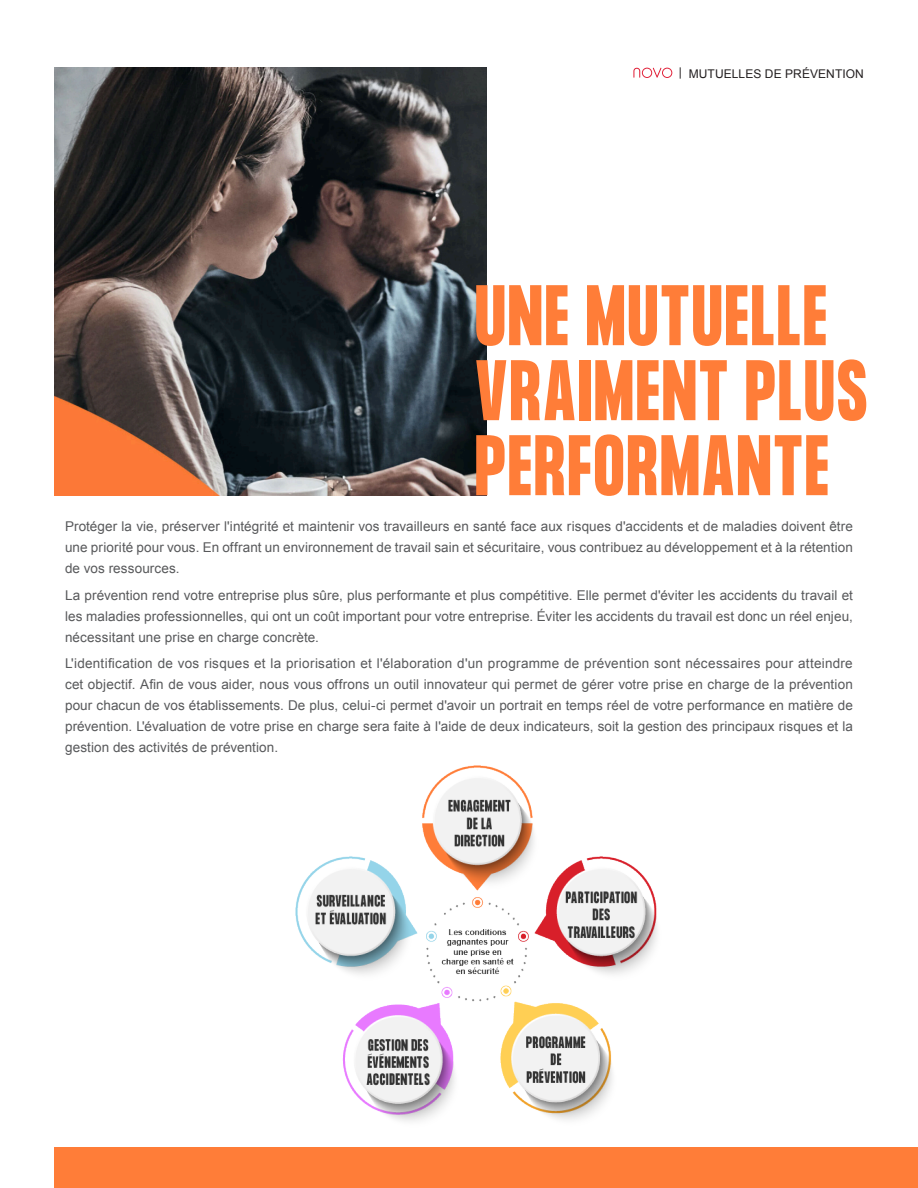
<style>
.page{position:relative;width:918px;height:1188px;background:#fff}
.page>*{position:absolute;margin:0;border:0;box-sizing:border-box;transform-origin:0 0}
.Titre_section__T1{font:700 75px/75px "Formula Condensed";letter-spacing:.045em;color:#ff7d38}
.Texte_courrant{font:13.5px/21px "Arial";letter-spacing:.005em;color:#58595b;text-align:justify}
.t1{font:12px "Arial";letter-spacing:.005em;color:#231f20}
</style>
<div class="page">
<div style="left:54px;top:1148px;width:864px;height:40px;background:#ff7d38"></div>
<img style="left:54px;top:68px;width:432px;height:427px">
<svg style="left:633px;top:68px;width:39px;height:10px"></svg>
<img style="left:296px;top:765px;width:361px;height:356px">
<p class="t1" style="left:679px;top:66px;width:186px">| MUTUELLES DE PRÉVENTION</p>
<p class="Titre_section__T1" style="left:475px;top:282px;width:393px">UNE MUTUELLE<br>VRAIMENT PLUS<br>PERFORMANTE</p>
<p class="Texte_courrant" style="left:65px;top:516px;width:789px">Protéger la vie, préserver l'intégrité et maintenir vos travailleurs en santé face aux risques d'accidents et de maladies doivent être une priorité pour vous. En offrant un environnement de travail sain et sécuritaire, vous contribuez au développement et à la rétention de vos ressources.</p>
<p class="Texte_courrant" style="left:65px;top:585px;width:789px">La prévention rend votre entreprise plus sûre, plus performante et plus compétitive. Elle permet d'éviter les accidents du travail et les maladies professionnelles, qui ont un coût important pour votre entreprise. Éviter les accidents du travail est donc un réel enjeu, nécessitant une prise en charge concrète.</p>
<p class="Texte_courrant" style="left:65px;top:653px;width:789px">L'identification de vos risques et la priorisation et l'élaboration d'un programme de prévention sont nécessaires pour atteindre cet objectif. Afin de vous aider, nous vous offrons un outil innovateur qui permet de gérer votre prise en charge de la prévention pour chacun de vos établissements. De plus, celui-ci permet d'avoir un portrait en temps réel de votre performance en matière de prévention. L'évaluation de votre prise en charge sera faite à l'aide de deux indicateurs, soit la gestion des principaux risques et la gestion des activités de prévention.</p>
</div>
